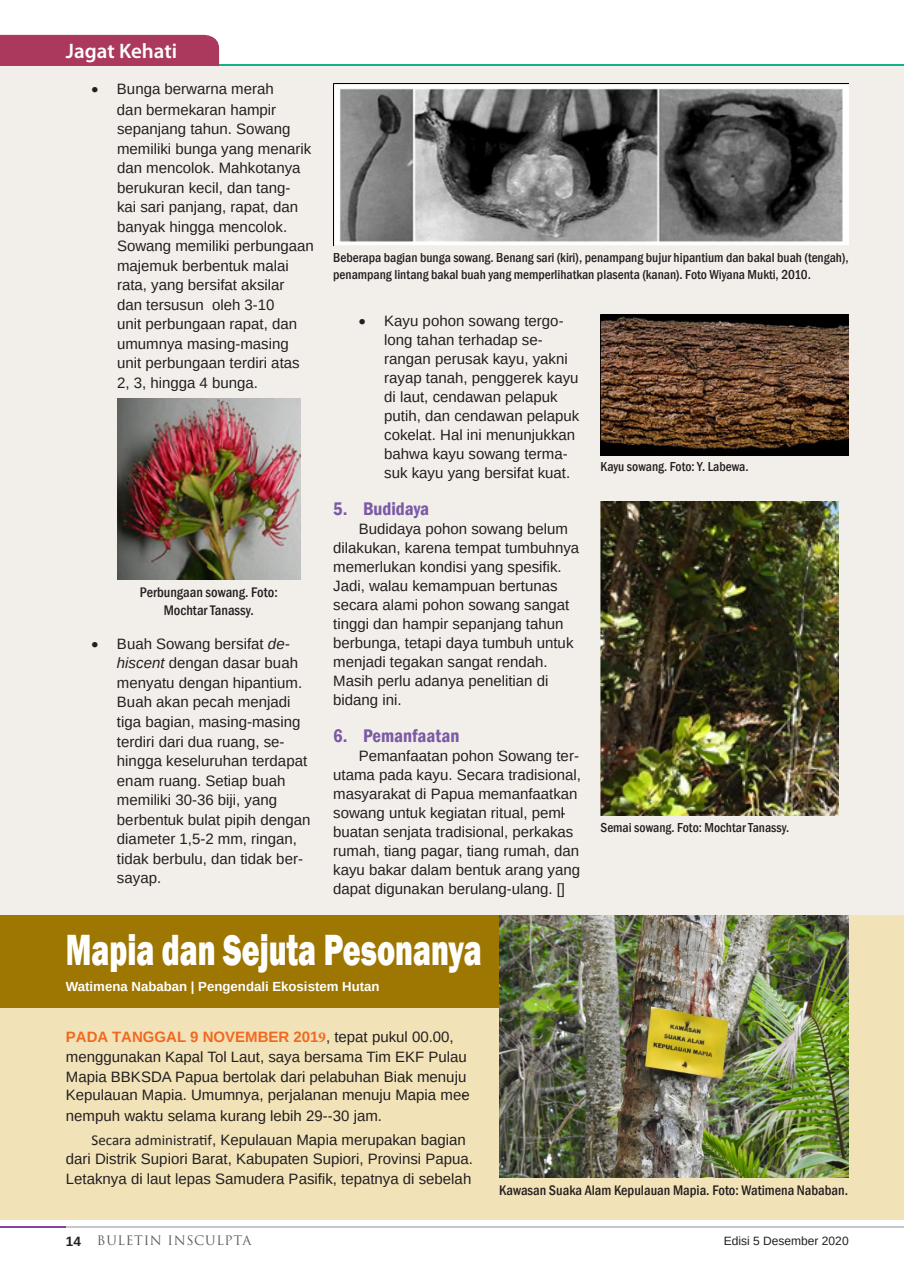
<style>
.page{position:relative;width:904px;height:1285px;background:#fff}
.page>*{position:absolute;margin:0;border:0;box-sizing:border-box;transform-origin:0 0}
.jdl{font:800 44.85px "Franklin Gothic";color:#fff;scale:.68 1}
.Rubik{font:600 21px "Myriad Pro";color:#fff}
.SUB{font:600 condensed 18.75px "Franklin Gothic";color:#7b5aa5}
.ISI{font:15px/18.9px "Arimo";color:#231f20}
.poin2{font:15px/19.5px "Arimo";color:#231f20}
.Ket_gb{font:500 condensed 14.25px/18px "Franklin Gothic";color:#231f20;text-align:center}
.Ket_gb-2{font:500 condensed 13.35px/17px "Franklin Gothic";color:#231f20}
.ISI-2{font:700 13.2px "Arimo";color:#fff}
.NOMER{font:12.75px "Trajan Pro";letter-spacing:.05em;color:#57585a}
.t1{font:12px "Arimo";color:#231f20}
.s1{font-style:italic}
.s2{font-weight:700;color:#f36821}
.s3{font-family:"Minion Pro";font-weight:700;color:#f36821}
.s4{font-family:"Calibri"}
.s5{font-family:"Arimo";font-weight:700;font-size:13.5px;color:#231f20}
</style>
<div class="page">
<hr style="left:53px;top:1226px;width:851px;height:1px;background:#c7c8ca">
<hr style="left:0;top:1226px;width:66px;height:1px;background:#864399">
<hr style="left:0;top:64px;width:904px;height:2px;background:#10b48a">
<div style="left:0;top:66px;width:904px;height:1152px;background:#f2efea"></div>
<div style="left:0;top:914px;width:904px;height:304px;background:#f1e2b8"></div>
<img style="left:118px;top:398px;width:182px;height:181px">
<div style="left:0;top:914px;width:519px;height:93px;background:#9e7602"></div>
<img style="left:334px;top:83px;width:514px;height:162px">
<img style="left:601px;top:314px;width:247px;height:141px">
<img style="left:600px;top:501px;width:238px;height:314px">
<img style="left:499px;top:914px;width:349px;height:262px">
<div style="left:0;top:35px;width:219px;height:31px;background:#ab395e"></div>
<p class="Rubik" style="left:66px;top:38px;width:113px">Jagat Kehati</p>
<p class="poin2" style="left:117px;top:79px;width:198px;text-indent:-26px">• Bunga berwarna merah<br>dan bermekaran hampir sepanjang tahun. Sowang memiliki bunga yang menarik dan mencolok. Mahkotanya berukuran kecil, dan tang-<br>kai sari panjang, rapat, dan banyak hingga mencolok.<br>Sowang memiliki perbungaan majemuk berbentuk malai rata, yang bersifat aksilar<br>dan tersusun oleh 3-10<br>unit perbungaan rapat, dan umumnya masing-masing unit perbungaan terdiri atas<br>2, 3, hingga 4 bunga.</p>
<p class="Ket_gb" style="left:140px;top:583px;width:139px">Perbungaan sowang. Foto:<br>Mochtar Tanassy.</p>
<p class="poin2" style="left:117px;top:634px;width:195px;text-indent:-26px">• Buah Sowang bersifat <span class="s1">de&shy;hiscent</span> dengan dasar buah menyatu dengan hipantium.<br>Buah akan pecah menjadi tiga bagian, masing-masing terdiri dari dua ruang, se&shy;hingga keseluruhan terdapat enam ruang. Setiap buah memiliki 30-36 biji, yang berbentuk bulat pipih dengan diameter 1,5-2 mm, ringan, tidak berbulu, dan tidak ber&shy;sayap.</p>
<p class="Ket_gb-2" style="left:333px;top:248px;width:517px">Beberapa bagian bunga sowang. Benang sari (kiri), penampang bujur hipantium dan bakal buah (tengah), penampang lintang bakal buah yang memperlihatkan plasenta (kanan). Foto Wiyana Mukti, 2010.</p>
<p class="poin2" style="left:384px;top:312px;width:197px;line-height:18.9px;text-indent:-26px">• Kayu pohon sowang tergo&shy;long tahan terhadap se&shy;rangan perusak kayu, yakni rayap tanah, penggerek kayu di laut, cendawan pelapuk putih, dan cendawan pelapuk cokelat. Hal ini menunjukkan bahwa kayu sowang terma&shy;suk kayu yang bersifat kuat.</p>
<p class="SUB" style="left:333px;top:496px;width:97px">5. Budidaya</p>
<p class="ISI" style="left:333px;top:519px;width:247px;text-indent:26px">Budidaya pohon sowang belum dilakukan, karena tempat tumbuhnya memerlukan kondisi yang spesifik.<br>Jadi, walau kemampuan bertunas secara alami pohon sowang sangat tinggi dan hampir sepanjang tahun berbunga, tetapi daya tumbuh untuk menjadi tegakan sangat rendah.<br>Masih perlu adanya penelitian di bidang ini.</p>
<p class="SUB" style="left:333px;top:723px;width:128px">6. Pemanfaatan</p>
<p class="ISI" style="left:333px;top:746px;width:249px;text-indent:26px">Pemanfaatan pohon Sowang ter&shy;utama pada kayu. Secara tradisional, masyarakat di Papua memanfaatkan sowang untuk kegiatan ritual, pem&shy;buatan senjata tradisional, perkakas rumah, tiang pagar, tiang rumah, dan kayu bakar dalam bentuk arang yang dapat digunakan berulang-ulang. []</p>
<p class="Ket_gb-2" style="left:600px;top:458px;width:150px">Kayu sowang. Foto: Y. Labewa.</p>
<p class="Ket_gb-2" style="left:600px;top:818px;width:190px">Semai sowang. Foto: Mochtar Tanassy.</p>
<p class="jdl" style="left:66px;top:920px;width:613px">Mapia dan Sejuta Pesonanya</p>
<p class="ISI-2" style="left:66px;top:977px;width:315px">Watimena Nababan | Pengendali Ekosistem Hutan</p>
<p class="ISI" style="left:66px;top:1026px;width:405px;line-height:19.5px"><span class="s2">PADA TANGGAL 9 NOVEMBER 201</span><span class="s3">9</span>, tepat pukul 00.00, menggunakan Kapal Tol Laut, saya bersama Tim EKF Pulau Mapia BBKSDA Papua bertolak dari pelabuhan Biak menuju Kepulauan Mapia. Umumnya, perjalanan menuju Mapia me-e</p>
<p class="ISI" style="left:66px;top:1105px;width:318px">nempuh waktu selama kurang lebih 29--30 jam.</p>
<p class="ISI" style="left:66px;top:1129px;width:408px;line-height:19.5px;text-indent:26px"><span class="s4">Secara administratif</span>, Kepulauan Mapia merupakan bagian dari Distrik Supiori Barat, Kabupaten Supiori, Provinsi Papua.<br>Letaknya di laut lepas Samudera Pasifik, tepatnya di sebelah</p>
<p class="Ket_gb" style="left:499px;top:1180px;width:350px">Kawasan Suaka Alam Kepulauan Mapia. Foto: Watimena Nababan.</p>
<p class="NOMER" style="left:66px;top:1232px;width:187px"><span class="s5">14</span> BULETIN INSCULPTA</p>
<p class="t1" style="left:724px;top:1232px;width:126px">Edisi 5 Desember 2020</p>
</div>
